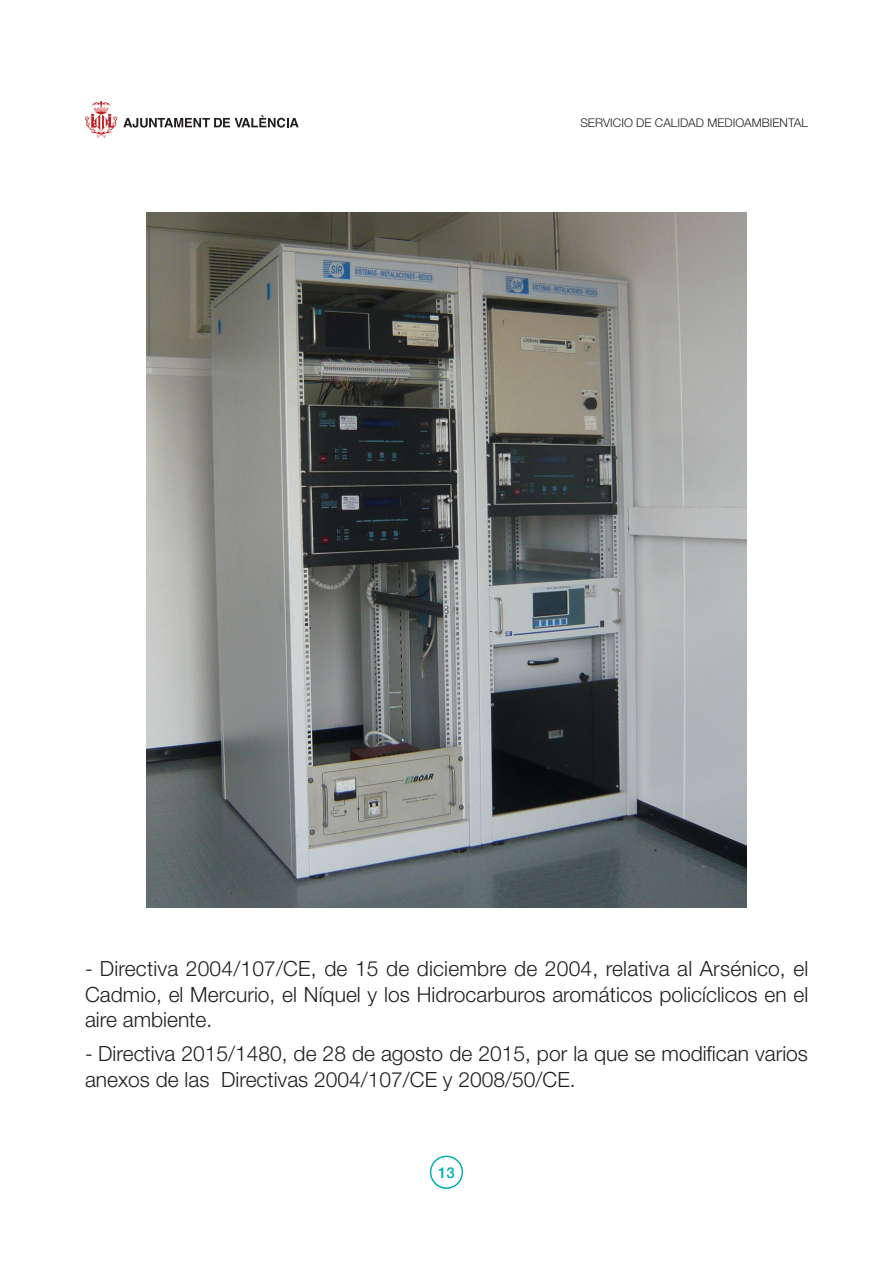
<style>
.page{position:relative;width:893px;height:1263px;background:#fff}
.page>*{position:absolute;margin:0;border:0;box-sizing:border-box;transform-origin:0 0}
.Texto_corrido{font:300 21px/25.5px "Helvetica Neue LT Pro";color:#231f20;text-align:justify}
.t1{font:500 15px "Helvetica Neue LT Pro";color:#00afab}
.t2{font:300 12px "Helvetica Neue LT Pro";color:#231f20}
</style>
<div class="page">
<svg style="left:85px;top:101px;width:32px;height:37px"></svg>
<svg style="left:123px;top:115px;width:176px;height:13px"></svg>
<div style="left:430px;top:1155px;width:33px;height:34px;border:2px solid #00afab;border-radius:50%"></div>
<img style="left:147px;top:213px;width:599px;height:695px">
<p class="t2" style="left:580px;top:116px;width:229px">SERVICIO DE CALIDAD MEDIOAMBIENTAL</p>
<p class="Texto_corrido" style="left:85px;top:955px;width:725px">- Directiva 2004/107/CE, de 15 de diciembre de 2004, relativa al Arsénico, el Cadmio, el Mercurio, el Níquel y los Hidrocarburos aromáticos policíclicos en el aire ambiente.</p>
<p class="Texto_corrido" style="left:85px;top:1040px;width:724px">- Directiva 2015/1480, de 28 de agosto de 2015, por la que se modifican varios anexos de las Directivas 2004/107/CE y 2008/50/CE.</p>
<p class="t1" style="left:438px;top:1163px;width:18px">13</p>
</div>
